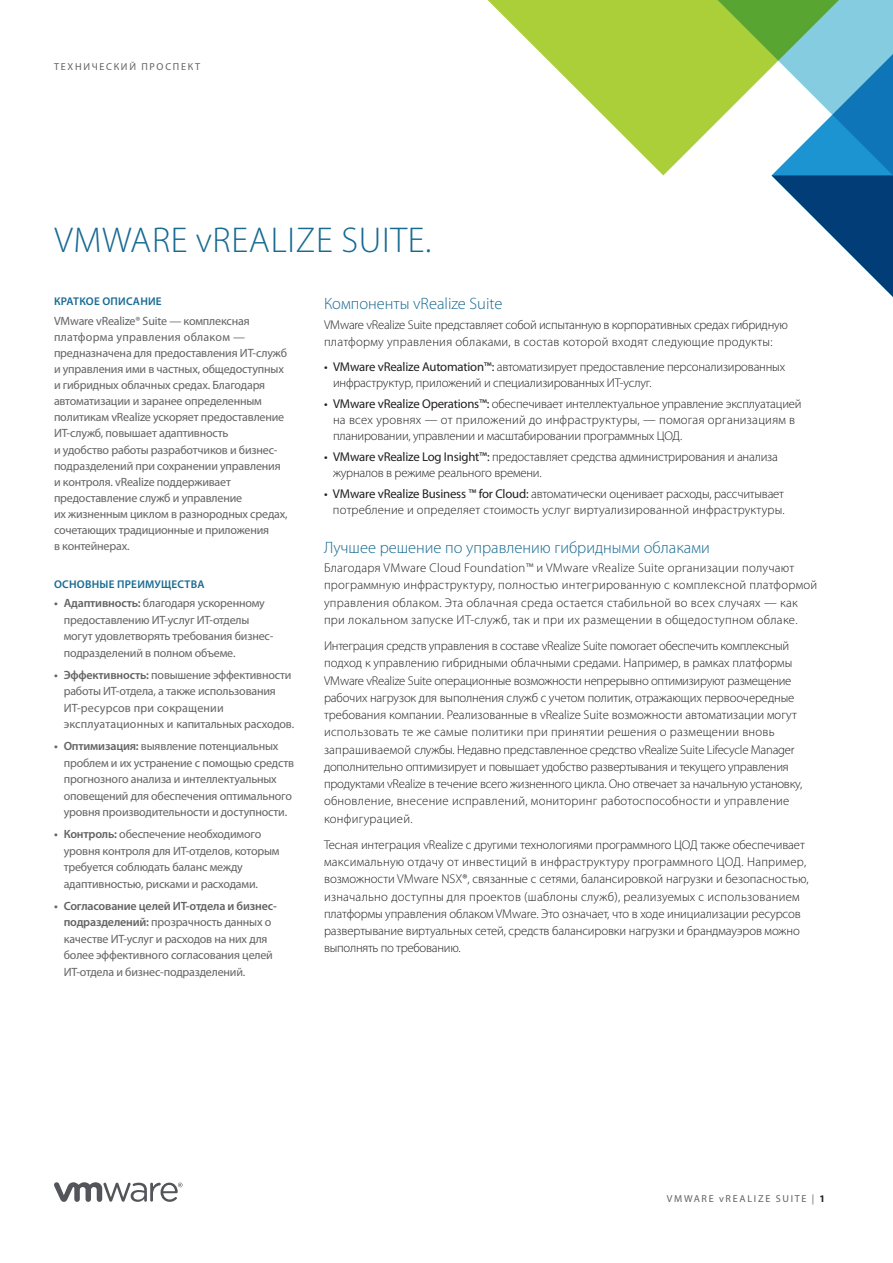
<style>
.page{position:relative;width:893px;height:1263px;background:#fff}
.page>*{position:absolute;margin:0;border:0;box-sizing:border-box;transform-origin:0 0}
._1a__MAIN_TITLE{font:300 36px "Myriad Pro";letter-spacing:.02em;color:#176a92}
._4a__SUBHEAD-1{font:300 16.5px "Myriad Pro";color:#176a92}
._3a__BODY_TEXT{font:300 12.75px/17.2px "Myriad Pro";letter-spacing:-.01em;color:#231f20}
._3a__BODY_TEXT-2{font:300 12.75px/17.2px "Myriad Pro";letter-spacing:.02em;color:#231f20}
._3a__BODY_TEXT-3{font:300 12.75px/16.2px "Myriad Pro";letter-spacing:.01em;color:#231f20;text-align:right}
._5b__SIDEBAR-BODY-LA{font:12px/16.5px "Myriad Pro";letter-spacing:-.015em;color:#636366}
._5a__SIDEBAR-HEAD{font:600 11.25px "Myriad Pro";letter-spacing:.02em;color:#176a92}
.FOLIO-BOTTOM-GRAY{font:10.2px "Myriad Pro";letter-spacing:.17em;color:#636366}
.FOLIO-TOP-GRAY{font:10.2px "Myriad Pro";letter-spacing:.17em;color:#636366}
.s1{font-weight:600}
.s2{font-weight:400}
.s3{font-weight:700;color:#231f20}
</style>
<div class="page">
<svg style="left:54px;top:1182px;width:129px;height:20px"></svg>
<svg style="left:487px;top:0;width:217px;height:175px;fill:#abcf38"></svg>
<svg style="left:704px;top:0;width:189px;height:297px"></svg>
<p class="FOLIO-TOP-GRAY" style="left:54px;top:60px;width:148px">ТЕХНИЧЕСКИЙ ПРОСПЕКТ</p>
<p class="_1a__MAIN_TITLE" style="left:54px;top:220px;width:378px">VMWARE vREALIZE SUITE.</p>
<p class="_5a__SIDEBAR-HEAD" style="left:54px;top:295px;width:109px">КРАТКОЕ ОПИСАНИЕ</p>
<p class="_5b__SIDEBAR-BODY-LA" style="left:54px;top:312px;width:235px;line-height:16px">VMware vRealize® Suite — комплексная платформа управления облаком — предназначена для предоставления ИТ-служб и управления ими в частных, общедоступных и гибридных облачных средах. Благодаря автоматизации и заранее определенным политикам vRealize ускоряет предоставление ИТ-служб, повышает адаптивность<br>и удобство работы разработчиков и бизнес&shy;подразделений при сохранении управления и контроля. vRealize поддерживает предоставление служб и управление<br>их жизненным циклом в разнородных средах, сочетающих традиционные и приложения<br>в контейнерах.</p>
<p class="_5a__SIDEBAR-HEAD" style="left:54px;top:577px;width:152px">ОСНОВНЫЕ ПРЕИМУЩЕСТВА</p>
<p class="_5b__SIDEBAR-BODY-LA" style="left:64px;top:595px;width:211px;text-indent:-10px"><span class="s1">• Адаптивность:</span> благодаря ускоренному предоставлению ИТ-услуг ИТ-отделы могут удовлетворять требования бизнес&shy;подразделений в полном объеме.</p>
<p class="_5b__SIDEBAR-BODY-LA" style="left:64px;top:666px;width:232px;text-indent:-10px"><span class="s1">• Эффективность:</span> повышение эффективности работы ИТ-отдела, а также использования ИТ-ресурсов при сокращении эксплуатационных и капитальных расходов.</p>
<p class="_5b__SIDEBAR-BODY-LA" style="left:64px;top:738px;width:232px;text-indent:-10px"><span class="s1">• Оптимизация:</span> выявление потенциальных проблем и их устранение с помощью средств прогнозного анализа и интеллектуальных оповещений для обеспечения оптимального уровня производительности и доступности.</p>
<p class="_5b__SIDEBAR-BODY-LA" style="left:64px;top:826px;width:217px;text-indent:-10px"><span class="s1">• Контроль:</span> обеспечение необходимого уровня контроля для ИТ-отделов, которым требуется соблюдать баланс между адаптивностью, рисками и расходами.</p>
<p class="_5b__SIDEBAR-BODY-LA" style="left:64px;top:897px;width:215px;text-indent:-10px"><span class="s1">• Согласование целей ИТ-отдела и бизнес&shy;подразделений:</span> прозрачность данных о качестве ИТ-услуг и расходов на них для более эффективного согласования целей ИТ-отдела и бизнес-подразделений.</p>
<p class="_4a__SUBHEAD-1" style="left:324px;top:295px;width:180px">Компоненты vRealize Suite</p>
<p class="_3a__BODY_TEXT" style="left:324px;top:316px;width:465px">VMware vRealize Suite представляет собой испытанную в корпоративных средах гибридную платформу управления облаками, в состав которой входят следующие продукты:</p>
<p class="_3a__BODY_TEXT" style="left:333px;top:359px;width:454px;line-height:16.2px;text-indent:-9px"><span class="s2">• VMware vRealize Automation™:</span> автоматизирует предоставление персонализированных инфраструктур, приложений и специализированных ИТ-услуг.</p>
<p class="_3a__BODY_TEXT" style="left:333px;top:396px;width:470px;line-height:16.2px;text-indent:-9px"><span class="s2">• VMware vRealize Operations™:</span> обеспечивает интеллектуальное управление эксплуатацией на всех уровнях — от приложений до инфраструктуры, — помогая организациям в планировании, управлении и масштабировании программных ЦОД.</p>
<p class="_3a__BODY_TEXT" style="left:333px;top:449px;width:446px;line-height:16.2px;text-indent:-9px"><span class="s2">• VMware vRealize Log Insight™:</span> предоставляет средства администрирования и анализа журналов в режиме реального времени.</p>
<p class="_3a__BODY_TEXT-3" style="left:324px;top:485px;width:462px"><span class="s2">• VMware vRealize Business ™ for Cloud:</span> автоматически оценивает расходы, рассчитывает потребление и определяет стоимость услуг виртуализированной инфраструктуры.</p>
<p class="_4a__SUBHEAD-1" style="left:324px;top:538px;width:387px">Лучшее решение по управлению гибридными облаками</p>
<p class="_3a__BODY_TEXT-2" style="left:324px;top:559px;width:495px">Благодаря VMware Cloud Foundation™ и VMware vRealize Suite организации получают программную инфраструктуру, полностью интегрированную с комплексной платформой управления облаком. Эта облачная среда остается стабильной во всех случаях — как при локальном запуске ИТ-служб, так и при их размещении в общедоступном облаке.</p>
<p class="_3a__BODY_TEXT" style="left:324px;top:637px;width:480px">Интеграция средств управления в составе vRealize Suite помогает обеспечить комплексный подход к управлению гибридными облачными средами. Например, в рамках платформы VMware vRealize Suite операционные возможности непрерывно оптимизируют размещение рабочих нагрузок для выполнения служб с учетом политик, отражающих первоочередные требования компании. Реализованные в vRealize Suite возможности автоматизации могут использовать те же самые политики при принятии решения о размещении вновь запрашиваемой службы. Недавно представленное средство vRealize Suite Lifecycle Manager дополнительно оптимизирует и повышает удобство развертывания и текущего управления продуктами vRealize в течение всего жизненного цикла. Оно отвечает за начальную установку, обновление, внесение исправлений, мониторинг работоспособности и управление конфигурацией.</p>
<p class="_3a__BODY_TEXT" style="left:324px;top:836px;width:486px">Тесная интеграция vRealize с другими технологиями программного ЦОД также обеспечивает максимальную отдачу от инвестиций в инфраструктуру программного ЦОД. Например, возможности VMware NSX®, связанные с сетями, балансировкой нагрузки и безопасностью, изначально доступны для проектов (шаблоны служб), реализуемых с использованием платформы управления облаком VMware. Это означает, что в ходе инициализации ресурсов развертывание виртуальных сетей, средств балансировки нагрузки и брандмауэров можно выполнять по требованию.</p>
<p class="FOLIO-BOTTOM-GRAY" style="left:667px;top:1192px;width:160px">VMWARE vREALIZE SUITE | <span class="s3">1</span></p>
</div>
